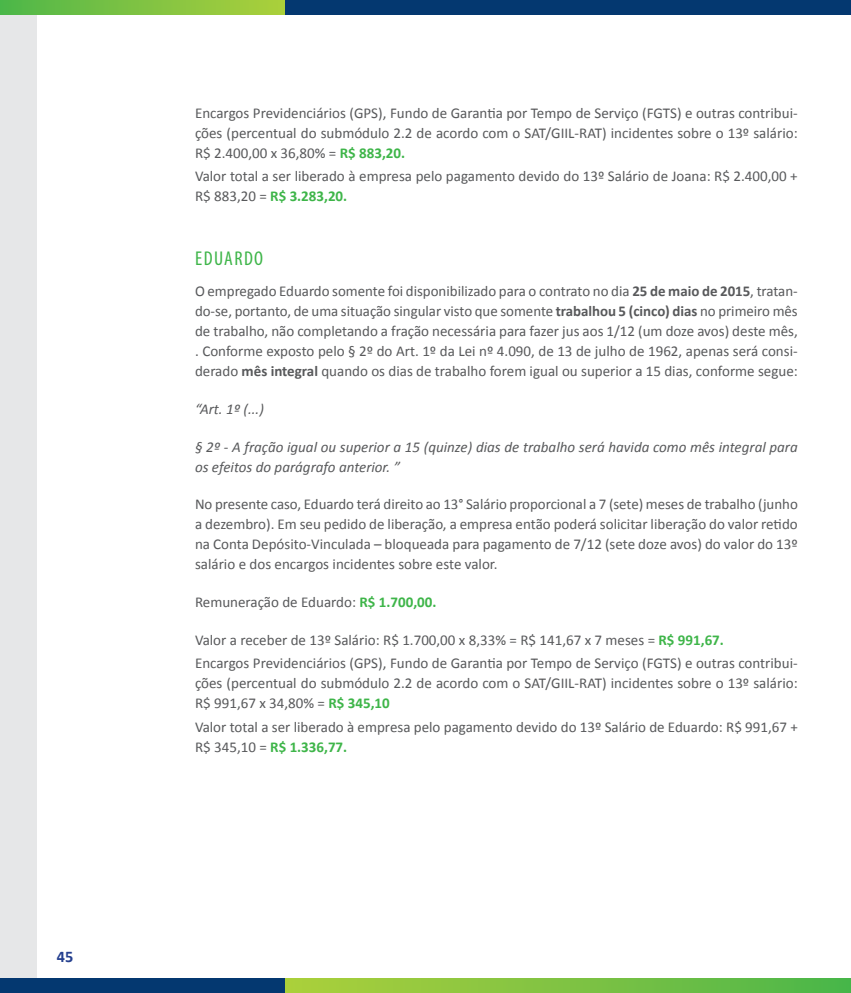
<style>
.page{position:relative;width:851px;height:993px;background:#fff}
.page>*{position:absolute;margin:0;border:0;box-sizing:border-box;transform-origin:0 0}
.t1{font:condensed 20px "Myriad Pro";color:#3eb549}
.t2{font:700 16.25px "Calibri";color:#25408f}
.t3{font:15px/20px "Calibri";color:#58595b}
.t4{font:italic 15px/20px "Calibri";color:#58595b}
.s1{font-weight:700;color:#3eb549}
.s2{font-weight:700}
</style>
<div class="page">
<div style="left:0;top:0;width:37px;height:992px;background:#e6e7e8"></div>
<svg style="left:0;top:0;width:285px;height:14px;background:#7ec242"></svg>
<div style="left:0;top:978px;width:285px;height:14px;background:#043870"></div>
<div style="left:285px;top:0;width:565px;height:14px;background:#043870"></div>
<svg style="left:285px;top:978px;width:565px;height:14px;background:#7cc242"></svg>
<p class="t2" style="left:57px;top:946px;width:18px">45</p>
<p class="t3" style="left:195px;top:103px;width:604px;text-align:justify">Encargos Previdenciários (GPS), Fundo de Garantia por Tempo de Serviço (FGTS) e outras contribui&shy;ções (percentual do submódulo 2.2 de acordo com o SAT/GIIL-RAT) incidentes sobre o 13º salário:<br>R$ 2.400,00 x 36,80% = <span class="s1">R$ 883,20.</span></p>
<p class="t3" style="left:195px;top:166px;width:604px">Valor total a ser liberado à empresa pelo pagamento devido do 13º Salário de Joana: R$ 2.400,00 +<br>R$ 883,20 = <span class="s1">R$ 3.283,20.</span></p>
<h1 class="t1" style="left:195px;top:246px;width:11px">EDUARDO</h1>
<p class="t3" style="left:195px;top:281px;width:604px;text-align:justify">O empregado Eduardo somente foi disponibilizado para o contrato no dia <span class="s2">25 de maio de 2015</span>, tratan&shy;do-se, portanto, de uma situação singular visto que somente <span class="s2">trabalhou 5 (cinco) dias</span> no primeiro mês de trabalho, não completando a fração necessária para fazer jus aos 1/12 (um doze avos) deste mês, . Conforme exposto pelo § 2º do Art. 1º da Lei nº 4.090, de 13 de julho de 1962, apenas será consi&shy;derado <span class="s2">mês integral</span> quando os dias de trabalho forem igual ou superior a 15 dias, conforme segue:</p>
<p class="t4" style="left:195px;top:398px;width:70px">“Art. 1º (...)</p>
<p class="t4" style="left:195px;top:436px;width:604px">§ 2º - A fração igual ou superior a 15 (quinze) dias de trabalho será havida como mês integral para os efeitos do parágrafo anterior. ”</p>
<p class="t3" style="left:195px;top:494px;width:604px;text-align:justify">No presente caso, Eduardo terá direito ao 13° Salário proporcional a 7 (sete) meses de trabalho (junho a dezembro). Em seu pedido de liberação, a empresa então poderá solicitar liberação do valor retido na Conta Depósito-Vinculada – bloqueada para pagamento de 7/12 (sete doze avos) do valor do 13º salário e dos encargos incidentes sobre este valor.</p>
<p class="t3" style="left:195px;top:592px;width:243px">Remuneração de Eduardo: <span class="s1">R$ 1.700,00.</span></p>
<p class="t3" style="left:195px;top:628px;width:604px;line-height:23.5px">Valor a receber de 13º Salário: R$ 1.700,00 x 8,33% = R$ 141,67 x 7 meses = <span class="s1">R$ 991,67.<br></span>Encargos Previdenciários (GPS), Fundo de Garantia por Tempo de Serviço (FGTS) e outras contribui-</p>
<p class="t3" style="left:195px;top:673px;width:604px">ções (percentual do submódulo 2.2 de acordo com o SAT/GIIL-RAT) incidentes sobre o 13º salário:<br>R$ 991,67 x 34,80% = <span class="s1">R$ 345,10</span></p>
<p class="t3" style="left:195px;top:716px;width:604px">Valor total a ser liberado à empresa pelo pagamento devido do 13º Salário de Eduardo: R$ 991,67 +<br>R$ 345,10 = <span class="s1">R$ 1.336,77.</span></p>
</div>
